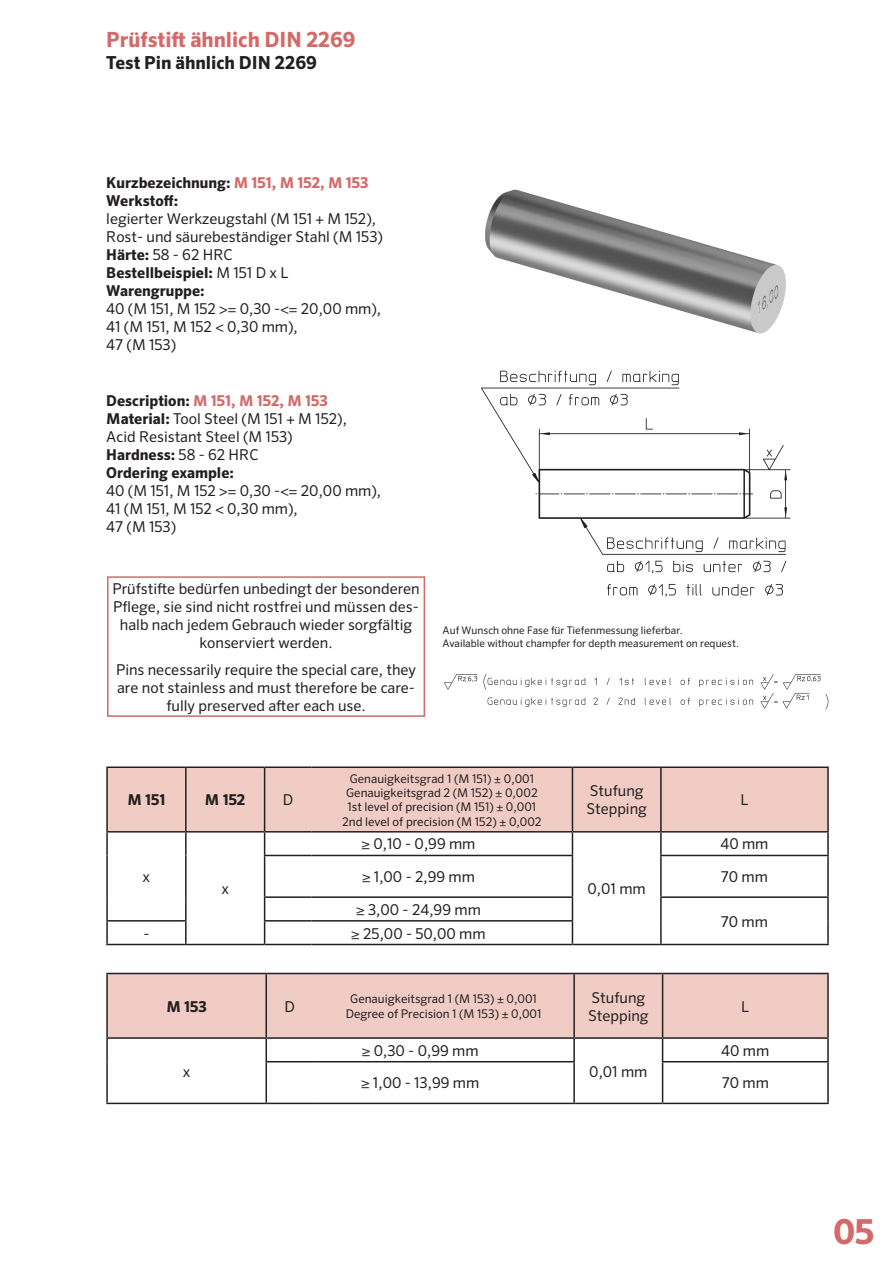
<style>
.page{position:relative;width:893px;height:1263px;background:#fff}
.page>*{position:absolute;margin:0;border:0;box-sizing:border-box;transform-origin:0 0}
.t1{font:700 34.5px "Sero Pro";color:#d36a69}
.t2{font:700 21px "Sero Pro";color:#d36a69}
.t3{font:700 18px "Sero Pro";color:#231f20}
.t4{font:15px/18px "Sero Pro";color:#231f20}
.t5{font:700 15px/18px "Sero Pro";color:#231f20}
.t6{font:12px/14.4px "Sero Pro";color:#231f20;text-align:center}
.t7{font:10.5px/12.6px "Sero Pro";color:#231f20}
.s1{color:#d36a69}
.s2{font-weight:700}
.s3{font-weight:700;color:#d36a69}
</style>
<div class="page">
<img style="left:444px;top:674px;width:385px;height:36px">
<img style="left:485px;top:189px;width:301px;height:145px">
<div style="left:107px;top:576px;width:318px;height:141px;border:2px solid #d36a69"></div>
<div style="left:108px;top:768px;width:719px;height:63px;background:#f0ccc5"></div>
<svg style="left:108px;top:832px;width:719px;height:112px"></svg>
<hr style="left:106px;top:766px;width:80px;height:2px;background:#231f20">
<hr style="left:106px;top:768px;width:2px;height:63px;background:#231f20">
<hr style="left:186px;top:766px;width:79px;height:2px;background:#231f20">
<hr style="left:185px;top:768px;width:2px;height:63px;background:#231f20">
<hr style="left:572px;top:766px;width:89px;height:2px;background:#231f20">
<hr style="left:572px;top:768px;width:1px;height:63px;background:#231f20">
<hr style="left:661px;top:766px;width:168px;height:2px;background:#231f20">
<hr style="left:660px;top:768px;width:2px;height:63px;background:#231f20">
<hr style="left:827px;top:768px;width:2px;height:63px;background:#231f20">
<hr style="left:106px;top:831px;width:80px;height:1px;background:#231f20">
<hr style="left:106px;top:832px;width:2px;height:23px;background:#231f20">
<hr style="left:186px;top:831px;width:79px;height:1px;background:#231f20">
<hr style="left:185px;top:832px;width:2px;height:23px;background:#231f20">
<svg style="left:264px;top:832px;width:1px;height:23px"></svg>
<hr style="left:572px;top:831px;width:89px;height:1px;background:#231f20">
<svg style="left:572px;top:832px;width:1px;height:23px"></svg>
<hr style="left:661px;top:831px;width:168px;height:1px;background:#231f20">
<hr style="left:660px;top:832px;width:2px;height:23px;background:#231f20">
<hr style="left:827px;top:832px;width:2px;height:23px;background:#231f20">
<hr style="left:106px;top:855px;width:2px;height:42px;background:#231f20">
<hr style="left:185px;top:855px;width:2px;height:42px;background:#231f20">
<hr style="left:264px;top:855px;width:47px;height:1px;background:#231f20">
<hr style="left:264px;top:856px;width:1px;height:40px;background:#231f20">
<hr style="left:311px;top:855px;width:262px;height:1px;background:#231f20">
<hr style="left:572px;top:856px;width:1px;height:40px;background:#231f20">
<hr style="left:660px;top:855px;width:169px;height:1px;background:#231f20">
<hr style="left:660px;top:856px;width:2px;height:40px;background:#231f20">
<hr style="left:827px;top:856px;width:2px;height:40px;background:#231f20">
<hr style="left:106px;top:897px;width:2px;height:23px;background:#231f20">
<hr style="left:185px;top:897px;width:2px;height:23px;background:#231f20">
<hr style="left:264px;top:896px;width:47px;height:2px;background:#231f20">
<hr style="left:311px;top:896px;width:262px;height:2px;background:#231f20">
<hr style="left:660px;top:896px;width:169px;height:2px;background:#231f20">
<hr style="left:660px;top:898px;width:2px;height:23px;background:#231f20">
<hr style="left:827px;top:898px;width:2px;height:23px;background:#231f20">
<hr style="left:106px;top:920px;width:81px;height:1px;background:#231f20">
<hr style="left:106px;top:921px;width:2px;height:23px;background:#231f20">
<hr style="left:185px;top:921px;width:2px;height:23px;background:#231f20">
<hr style="left:264px;top:920px;width:47px;height:1px;background:#231f20">
<svg style="left:264px;top:898px;width:1px;height:46px"></svg>
<hr style="left:311px;top:920px;width:262px;height:1px;background:#231f20">
<svg style="left:572px;top:898px;width:1px;height:46px"></svg>
<hr style="left:660px;top:921px;width:2px;height:23px;background:#231f20">
<hr style="left:827px;top:921px;width:2px;height:23px;background:#231f20">
<hr style="left:106px;top:944px;width:80px;height:1px;background:#231f20">
<hr style="left:186px;top:944px;width:79px;height:1px;background:#231f20">
<hr style="left:265px;top:944px;width:46px;height:1px;background:#231f20">
<hr style="left:311px;top:944px;width:261px;height:1px;background:#231f20">
<hr style="left:572px;top:944px;width:89px;height:1px;background:#231f20">
<hr style="left:661px;top:944px;width:168px;height:1px;background:#231f20">
<hr style="left:265px;top:766px;width:46px;height:2px;background:#231f20">
<hr style="left:264px;top:768px;width:1px;height:63px;background:#231f20">
<hr style="left:311px;top:766px;width:261px;height:2px;background:#231f20">
<hr style="left:265px;top:831px;width:46px;height:1px;background:#231f20">
<hr style="left:311px;top:831px;width:261px;height:1px;background:#231f20">
<div style="left:108px;top:974px;width:719px;height:63px;background:#f0ccc5"></div>
<svg style="left:108px;top:1039px;width:719px;height:64px"></svg>
<hr style="left:106px;top:973px;width:160px;height:1px;background:#231f20">
<hr style="left:106px;top:974px;width:2px;height:63px;background:#231f20">
<hr style="left:574px;top:973px;width:89px;height:1px;background:#231f20">
<hr style="left:573px;top:974px;width:2px;height:63px;background:#231f20">
<hr style="left:663px;top:973px;width:166px;height:1px;background:#231f20">
<hr style="left:662px;top:974px;width:1px;height:63px;background:#231f20">
<hr style="left:827px;top:974px;width:2px;height:63px;background:#231f20">
<hr style="left:106px;top:1037px;width:160px;height:2px;background:#231f20">
<hr style="left:106px;top:1039px;width:2px;height:23px;background:#231f20">
<hr style="left:266px;top:1037px;width:47px;height:2px;background:#231f20">
<svg style="left:266px;top:1039px;width:1px;height:22px"></svg>
<hr style="left:313px;top:1037px;width:261px;height:2px;background:#231f20">
<hr style="left:574px;top:1037px;width:89px;height:2px;background:#231f20">
<hr style="left:573px;top:1039px;width:2px;height:22px;background:#231f20">
<hr style="left:663px;top:1037px;width:166px;height:2px;background:#231f20">
<svg style="left:662px;top:1039px;width:1px;height:22px"></svg>
<hr style="left:827px;top:1039px;width:2px;height:22px;background:#231f20">
<hr style="left:106px;top:1062px;width:2px;height:41px;background:#231f20">
<hr style="left:266px;top:1061px;width:47px;height:1px;background:#231f20">
<hr style="left:266px;top:1062px;width:1px;height:41px;background:#231f20">
<hr style="left:313px;top:1061px;width:262px;height:1px;background:#231f20">
<hr style="left:573px;top:1062px;width:2px;height:41px;background:#231f20">
<hr style="left:662px;top:1061px;width:167px;height:1px;background:#231f20">
<hr style="left:662px;top:1062px;width:1px;height:41px;background:#231f20">
<hr style="left:827px;top:1062px;width:2px;height:41px;background:#231f20">
<hr style="left:106px;top:1103px;width:160px;height:1px;background:#231f20">
<hr style="left:266px;top:1103px;width:47px;height:1px;background:#231f20">
<hr style="left:313px;top:1103px;width:261px;height:1px;background:#231f20">
<hr style="left:574px;top:1103px;width:89px;height:1px;background:#231f20">
<hr style="left:663px;top:1103px;width:166px;height:1px;background:#231f20">
<hr style="left:266px;top:973px;width:47px;height:1px;background:#231f20">
<hr style="left:266px;top:974px;width:1px;height:63px;background:#231f20">
<hr style="left:313px;top:973px;width:261px;height:1px;background:#231f20">
<img style="left:481px;top:370px;width:310px;height:227px">
<h2 class="t2" style="left:106px;top:27px;width:251px">Prüfstift ähnlich DIN 2269</h2>
<p class="t3" style="left:106px;top:51px;width:212px">Test Pin ähnlich DIN 2269</p>
<p class="t5" style="left:106px;top:174px;width:264px">Kurzbezeichnung: <span class="s1">M 151, M 152, M 153<br></span>Werkstoff:</p>
<p class="t4" style="left:106px;top:210px;width:278px">legierter Werkzeugstahl (M 151 + M 152),<br>Rost- und säurebeständiger Stahl (M 153)<br><span class="s2">Härte:</span> 58 - 62 HRC<br><span class="s2">Bestellbeispiel:</span> M 151 D x L<br><span class="s2">Warengruppe:</span></p>
<p class="t4" style="left:106px;top:300px;width:276px">40 (M 151, M 152 &gt;= 0,30 -&lt;= 20,00 mm),<br>41 (M 151, M 152 &lt; 0,30 mm),<br>47 (M 153)</p>
<p class="t4" style="left:106px;top:392px;width:242px"><span class="s2">Description:</span> <span class="s3">M 151, M 152, M 153<br></span><span class="s2">Material:</span> Tool Steel (M 151 + M 152),<br>Acid Resistant Steel (M 153)<br><span class="s2">Hardness:</span> 58 - 62 HRC<br><span class="s2">Ordering example:</span></p>
<p class="t4" style="left:106px;top:482px;width:276px">40 (M 151, M 152 &gt;= 0,30 -&lt;= 20,00 mm),<br>41 (M 151, M 152 &lt; 0,30 mm),<br>47 (M 153)</p>
<p class="t4" style="left:112px;top:579px;width:309px;text-align:center">Prüfstifte bedürfen unbedingt der besonderen Pflege, sie sind nicht rostfrei und müssen des&shy;halb nach jedem Gebrauch wieder sorgfältig konserviert werden.</p>
<p class="t4" style="left:116px;top:660px;width:302px;text-align:center">Pins necessarily require the special care, they are not stainless and must therefore be care&shy;fully preserved after each use.</p>
<p class="t7" style="left:443px;top:624px;width:298px">Auf Wunsch ohne Fase für Tiefenmessung lieferbar.<br>Available without champfer for depth measurement on request.</p>
<p class="t5" style="left:127px;top:791px;width:40px">M 151</p>
<p class="t5" style="left:205px;top:791px;width:42px">M 152</p>
<p class="t4" style="left:283px;top:791px;width:12px">D</p>
<p class="t6" style="left:342px;top:771px;width:201px">Genauigkeitsgrad 1 (M 151) ± 0,001<br>Genauigkeitsgrad 2 (M 152) ± 0,002<br>1st level of precision (M 151) ± 0,001<br>2nd level of precision (M 152) ± 0,002</p>
<p class="t4" style="left:586px;top:782px;width:62px">Stufung<br>Stepping</p>
<p class="t4" style="left:740px;top:791px;width:9px">L</p>
<p class="t4" style="left:362px;top:835px;width:115px">≥ 0,10 - 0,99 mm</p>
<p class="t4" style="left:720px;top:835px;width:50px">40 mm</p>
<p class="t4" style="left:362px;top:868px;width:115px">≥ 1,00 - 2,99 mm</p>
<p class="t4" style="left:721px;top:868px;width:49px">70 mm</p>
<p class="t4" style="left:356px;top:900px;width:126px">≥ 3,00 - 24,99 mm</p>
<p class="t4" style="left:721px;top:912px;width:49px">70 mm</p>
<p class="t4" style="left:143px;top:868px;width:9px">x</p>
<p class="t4" style="left:588px;top:879px;width:60px">0,01 mm</p>
<p class="t4" style="left:221px;top:879px;width:9px">x</p>
<p class="t4" style="left:143px;top:924px;width:8px">-</p>
<p class="t4" style="left:351px;top:924px;width:136px">≥ 25,00 - 50,00 mm</p>
<p class="t5" style="left:166px;top:997px;width:42px">M 153</p>
<p class="t4" style="left:284px;top:997px;width:12px">D</p>
<p class="t6" style="left:346px;top:992px;width:197px">Genauigkeitsgrad 1 (M 153) ± 0,001<br>Degree of Precision 1 (M 153) ± 0,001</p>
<p class="t4" style="left:588px;top:988px;width:62px">Stufung<br>Stepping</p>
<p class="t4" style="left:741px;top:997px;width:9px">L</p>
<p class="t4" style="left:183px;top:1062px;width:9px">x</p>
<p class="t4" style="left:362px;top:1041px;width:118px">≥ 0,30 - 0,99 mm</p>
<p class="t4" style="left:721px;top:1041px;width:50px">40 mm</p>
<p class="t4" style="left:589px;top:1062px;width:60px">0,01 mm</p>
<p class="t4" style="left:361px;top:1074px;width:120px">≥ 1,00 - 13,99 mm</p>
<p class="t4" style="left:722px;top:1074px;width:49px">70 mm</p>
<h1 class="t1" style="left:833px;top:1211px;width:43px">05</h1>
</div>
